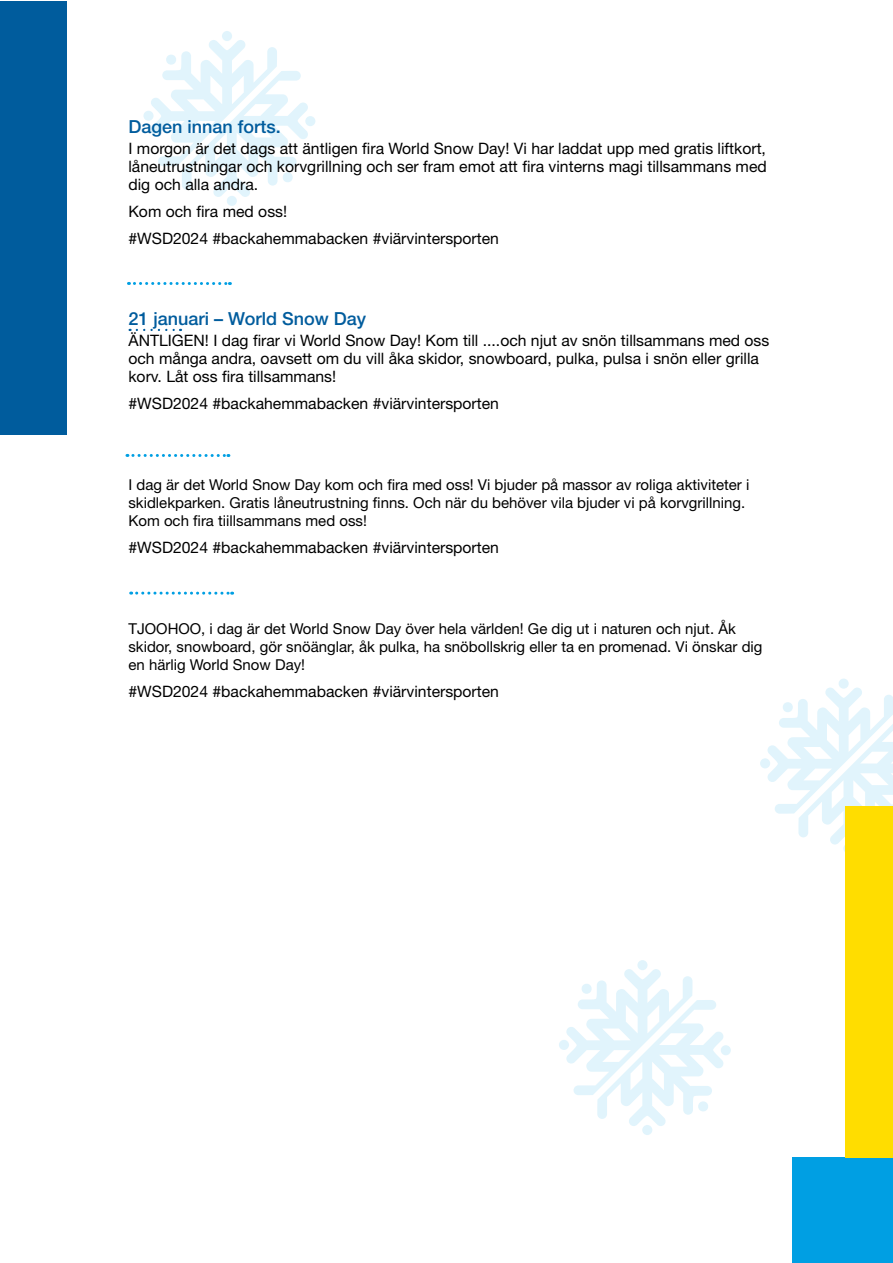
<style>
.page{position:relative;width:893px;height:1263px;background:#fff}
.page>*{position:absolute;margin:0;border:0;box-sizing:border-box;transform-origin:0 0}
.t1{font:500 18px "Helvetica Neue LT Std";color:#005c9d}
.t2{font:15.75px/18px "Helvetica Neue LT Std";color:#000;text-align:justify}
.t3{font:15px/18px "Helvetica Neue LT Std";color:#000}
</style>
<div class="page">
<div style="left:760px;top:758px;width:10px;height:10px;background:#e1f4fc;border-radius:50%"></div>
<div style="left:839px;top:679px;width:10px;height:10px;background:#e1f4fc;border-radius:50%"></div>
<svg style="left:767px;top:687px;width:126px;height:157px"></svg>
<svg style="left:843px;top:843px;width:10px;height:10px"></svg>
<div style="left:1px;top:1px;width:66px;height:433px;background:#005c9d"></div>
<div style="left:792px;top:1157px;width:101px;height:106px;background:#009fe3"></div>
<div style="left:846px;top:806px;width:47px;height:351px;background:#fd0"></div>
<div style="left:143px;top:111px;width:11px;height:10px;background:#e1f4fc;border-radius:50%"></div>
<div style="left:222px;top:31px;width:10px;height:10px;background:#e1f4fc;border-radius:50%"></div>
<svg style="left:151px;top:40px;width:157px;height:157px"></svg>
<div style="left:305px;top:116px;width:10px;height:10px;background:#e1f4fc;border-radius:50%"></div>
<div style="left:227px;top:196px;width:10px;height:10px;background:#e1f4fc;border-radius:50%"></div>
<div style="left:559px;top:1040px;width:10px;height:10px;background:#e1f4fc;border-radius:50%"></div>
<div style="left:637px;top:960px;width:10px;height:10px;background:#e1f4fc;border-radius:50%"></div>
<svg style="left:566px;top:969px;width:157px;height:157px"></svg>
<div style="left:721px;top:1045px;width:10px;height:10px;background:#e1f4fc;border-radius:50%"></div>
<div style="left:642px;top:1125px;width:10px;height:10px;background:#e1f4fc;border-radius:50%"></div>
<svg style="left:137px;top:329px;width:44px;height:2px"></svg>
<svg style="left:128px;top:282px;width:102px;height:3px"></svg>
<svg style="left:127px;top:454px;width:102px;height:3px"></svg>
<svg style="left:131px;top:592px;width:102px;height:3px"></svg>
<p class="t1" style="left:128px;top:116px;width:154px">Dagen innan forts.</p>
<p class="t2" style="left:128px;top:139px;width:640px">I morgon är det dags att äntligen fira World Snow Day! Vi har laddat upp med gratis liftkort, låneutrustningar och korvgrillning och ser fram emot att fira vinterns magi tillsammans med dig och alla andra.</p>
<p class="t2" style="left:128px;top:202px;width:160px">Kom och fira med oss!</p>
<p class="t2" style="left:128px;top:229px;width:372px">#WSD2024 #backahemmabacken #viärvintersporten</p>
<p class="t1" style="left:128px;top:308px;width:239px">21 januari – World Snow Day</p>
<p class="t2" style="left:128px;top:331px;width:642px;text-align:left">ÄNTLIGEN! I dag firar vi World Snow Day! Kom till ....och njut av snön tillsammans med oss och många andra, oavsett om du vill åka skidor, snowboard, pulka, pulsa i snön eller grilla korv. Låt oss fira tillsammans!</p>
<p class="t2" style="left:128px;top:394px;width:372px">#WSD2024 #backahemmabacken #viärvintersporten</p>
<p class="t3" style="left:128px;top:476px;width:622px">I dag är det World Snow Day kom och fira med oss! Vi bjuder på massor av roliga aktiviteter i skidlekparken. Gratis låneutrustning finns. Och när du behöver vila bjuder vi på korvgrillning.<br>Kom och fira tiillsammans med oss!</p>
<p class="t2" style="left:128px;top:538px;width:372px">#WSD2024 #backahemmabacken #viärvintersporten</p>
<p class="t3" style="left:128px;top:620px;width:636px">TJOOHOO, i dag är det World Snow Day över hela världen! Ge dig ut i naturen och njut. Åk skidor, snowboard, gör snöänglar, åk pulka, ha snöbollskrig eller ta en promenad. Vi önskar dig en härlig World Snow Day!</p>
<p class="t2" style="left:128px;top:682px;width:372px">#WSD2024 #backahemmabacken #viärvintersporten</p>
</div>
